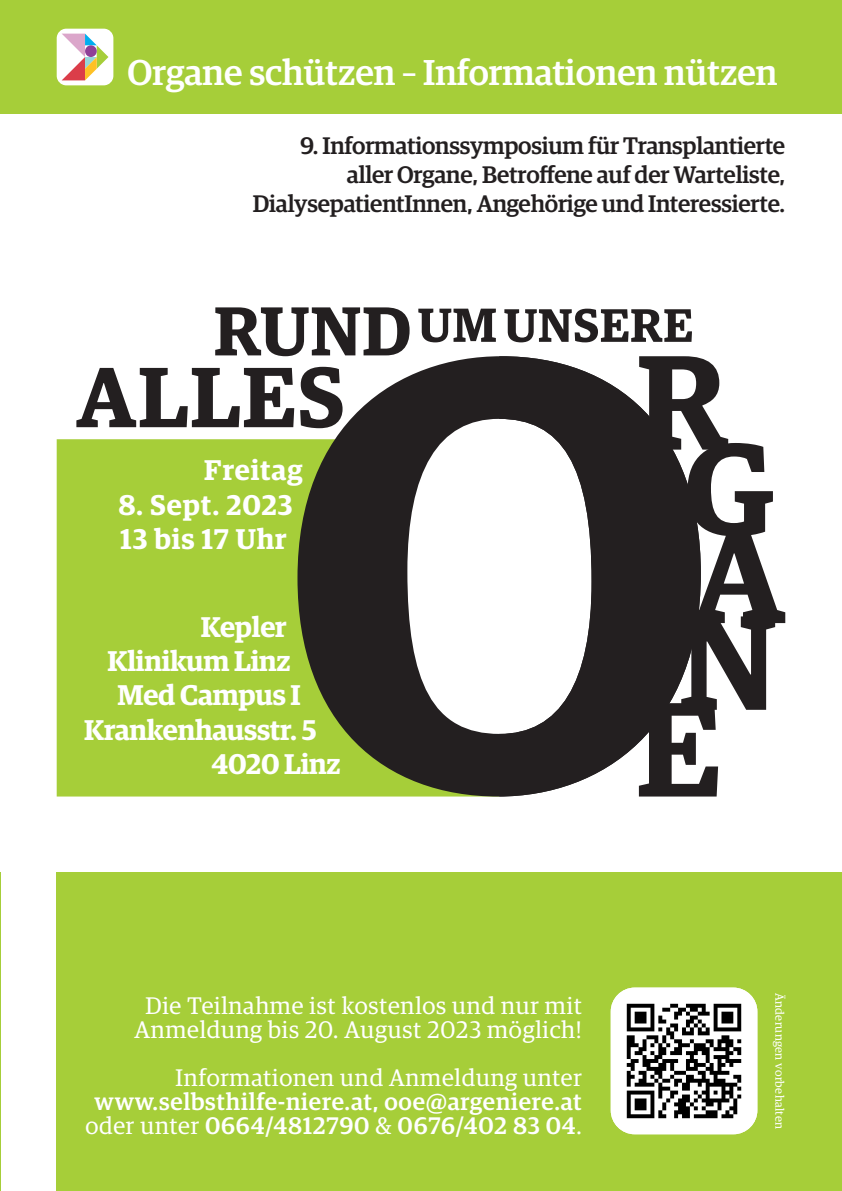
<style>
.page{position:relative;width:842px;height:1191px;background:#fff}
.page>*{position:absolute;margin:0;border:0;box-sizing:border-box;transform-origin:0 0}
.t1{font:500 36px "Guardian Egyp";color:#fff}
.t2{font:600 28.6px "Guardian Egyp";letter-spacing:-.01em;color:#fff}
.t3{font:600 28.6px/34.2px "Guardian Egyp";letter-spacing:.03em;color:#fff}
.t4{font:600 28.6px "Guardian Egyp";letter-spacing:.025em;color:#fff}
.t5{font:500 24px/28.8px "Guardian Egyp";letter-spacing:-.01em;color:#231f20;text-align:right}
.t6{font:500 24px/24px "Guardian Egyp";letter-spacing:.03em;color:#fff;text-align:right}
.t7{font:24px/24px "Guardian Egyp";letter-spacing:.03em;color:#fff;text-align:center}
.t8{font:12px "Guardian Egyp";letter-spacing:.03em;color:#fff}
.s1{font-weight:400}
</style>
<div class="page">
<div style="left:0;top:0;width:842px;height:113px;background:#a6ce39"></div>
<hr style="left:0;top:872px;width:1px;height:319px;background:#a6ce39">
<div style="left:57px;top:439px;width:240px;height:357px;background:#a6ce39"></div>
<svg style="left:504px;top:309px;width:188px;height:33px"></svg>
<svg style="left:76px;top:367px;width:219px;height:61px"></svg>
<svg style="left:215px;top:307px;width:195px;height:49px"></svg>
<svg style="left:297px;top:356px;width:202px;height:440px;fill:#231f20"></svg>
<svg style="left:701px;top:358px;width:84px;height:438px"></svg>
<svg style="left:418px;top:309px;width:78px;height:33px"></svg>
<svg style="left:499px;top:356px;width:202px;height:440px;fill:#231f20"></svg>
<div style="left:57px;top:872px;width:785px;height:319px;background:#a6ce39"></div>
<img style="left:611px;top:987px;width:146px;height:147px">
<div style="left:57px;top:29px;width:56px;height:56px;background:#fff;border-radius:10px"></div>
<svg style="left:62px;top:34px;width:46px;height:46px"></svg>
<div style="left:85px;top:45px;width:12px;height:12px;background:#8f3f97;border-radius:50%"></div>
<p class="t1" style="left:128px;top:47px;width:651px">Organe schützen – Informationen nützen</p>
<p class="t5" style="left:253px;top:129px;width:534px">9. Informationssymposium für Transplantierte aller Organe, Betroffene auf der Warteliste,<br>DialysepatientInnen, Angehörige und Interessierte.</p>
<p class="t4" style="left:204px;top:449px;width:100px">Freitag</p>
<p class="t3" style="left:118px;top:485px;width:176px">8. Sept. 2023<br>13 bis 17 Uhr</p>
<p class="t2" style="left:201px;top:605px;width:87px">Kepler</p>
<p class="t2" style="left:107px;top:640px;width:185px">Klinikum Linz</p>
<p class="t2" style="left:118px;top:674px;width:185px">Med Campus I</p>
<p class="t2" style="left:84px;top:708px;width:234px">Krankenhausstr. 5</p>
<p class="t2" style="left:211px;top:742px;width:131px">4020 Linz</p>
<p class="t7" style="left:134px;top:992px;width:449px">Die Teilnahme ist kostenlos und nur mit<br>Anmeldung bis 20. August 2023 möglich!</p>
<p class="t6" style="left:85px;top:1064px;width:498px"><span class="s1">Informationen und Anmeldung unter </span>www.selbsthilfe-niere.at, ooe@argeniere.at <span class="s1">oder unter</span> 0664/4812790 <span class="s1">&amp;</span> 0676/402 83 04<span class="s1">.</span></p>
<p class="t8" style="left:788px;top:992px;width:138px;rotate:90deg">Änderungen vorbehalten</p>
</div>
